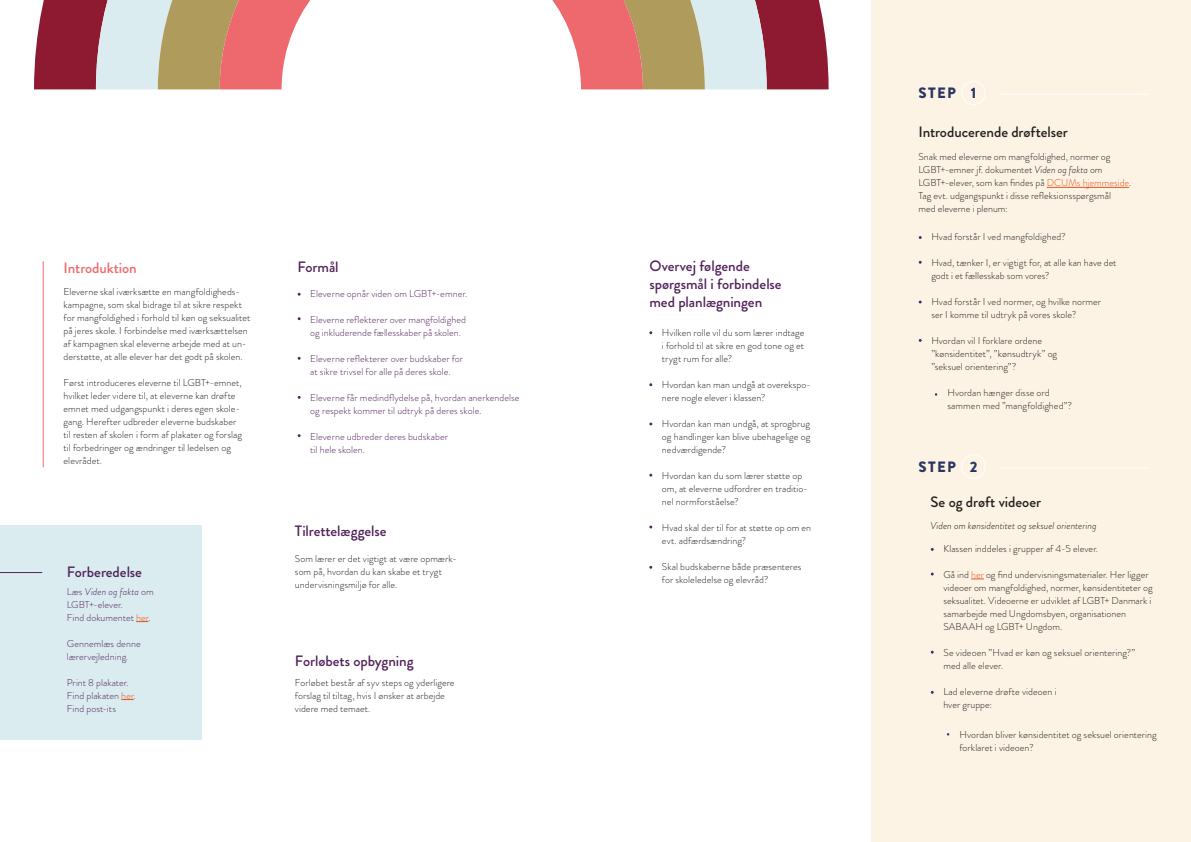
<style>
.page{position:relative;width:1191px;height:842px;background:#fff}
.page>*{position:absolute;margin:0;border:0;box-sizing:border-box;transform-origin:0 0}
.t1{font:500 15px/18px "Brandon Grotesque";letter-spacing:-.005em;color:#52225b}
.t2{font:500 15px "Brandon Grotesque";letter-spacing:-.005em;color:#23211f}
.t3{font:500 15px "Brandon Grotesque";letter-spacing:-.005em;color:#ed696d}
.t4{font:900 15px "Brandon Grotesque";letter-spacing:.1em;color:#2b3763}
.t5{font:300 10px/13px "Brandon Grotesque";color:#23211f}
.t6{font:300 10px/13px "Brandon Grotesque";letter-spacing:.005em;color:#52225b}
.t7{font:italic 300 10px "Brandon Grotesque";letter-spacing:.005em;color:#23211f}
.s1{font-style:italic}
.s2{color:#e9511d}
</style>
<div class="page">
<div style="left:872px;top:0;width:319px;height:842px;background:#fcf3e4"></div>
<hr style="left:43px;top:261px;width:1px;height:206px;background:#ed696d">
<div style="left:0;top:526px;width:202px;height:214px;background:#daecf0"></div>
<div style="left:34px;top:0;width:794px;height:89px;background:#8e1a32"></div>
<div style="left:96px;top:0;width:670px;height:89px;background:#daecf0"></div>
<svg style="left:158px;top:0;width:547px;height:89px;background:#b2a167"></svg>
<svg style="left:220px;top:0;width:423px;height:89px"></svg>
<div style="left:961px;top:81px;width:24px;height:24px;border:1px solid #fff;border-radius:50%"></div>
<div style="left:961px;top:455px;width:24px;height:24px;border:1px solid #fff;border-radius:50%"></div>
<hr style="left:999px;top:94px;width:148px;height:1px;background:#fff">
<hr style="left:999px;top:467px;width:148px;height:1px;background:#fff">
<hr style="left:1046px;top:187px;width:83px;height:1px;background:#e9511d">
<svg style="left:971px;top:579px;width:13px;height:1px"></svg>
<hr style="left:0;top:572px;width:42px;height:1px;background:#52225b">
<svg style="left:136px;top:621px;width:12px;height:1px"></svg>
<svg style="left:121px;top:699px;width:13px;height:1px"></svg>
<h1 class="t3" style="left:64px;top:257px;width:75px">Introduktion</h1>
<p class="t5" style="left:64px;top:285px;width:188px">Eleverne skal iværksætte en mangfoldigheds&shy;kampagne, som skal bidrage til at sikre respekt for mangfoldighed i forhold til køn og seksualitet på jeres skole. I forbindelse med iværksættelsen af kampagnen skal eleverne arbejde med at un&shy;derstøtte, at alle elever har det godt på skolen.</p>
<p class="t5" style="left:64px;top:376px;width:180px">Først introduceres eleverne til LGBT+-emnet, hvilket leder videre til, at eleverne kan drøfte emnet med udgangspunkt i deres egen skole&shy;gang. Herefter udbreder eleverne budskaber til resten af skolen i form af plakater og forslag til forbedringer og ændringer til ledelsen og elevrådet.</p>
<h1 class="t1" style="left:67px;top:563px;width:77px">Forberedelse</h1>
<p class="t6" style="left:67px;top:585px;width:89px">Læs <span class="s1">Viden og fakta</span> om<br>LGBT+-elever.<br>Find dokumentet <span class="s2">her</span>.</p>
<p class="t6" style="left:67px;top:637px;width:75px">Gennemlæs denne lærervejledning.</p>
<p class="t6" style="left:67px;top:676px;width:71px">Print 8 plakater.<br>Find plakaten <span class="s2">her</span>.<br>Find post-its</p>
<h1 class="t1" style="left:297px;top:258px;width:43px">Formål</h1>
<p class="t6" style="left:310px;top:287px;width:158px">Eleverne opnår viden om LGBT+-emner.</p>
<p class="t6" style="left:310px;top:313px;width:157px">Eleverne reflekterer over mangfoldighed og inkluderende fællesskaber på skolen.</p>
<p class="t6" style="left:310px;top:352px;width:154px">Eleverne reflekterer over budskaber for at sikre trivsel for alle på deres skole.</p>
<p class="t6" style="left:310px;top:391px;width:211px">Eleverne får medindflydelse på, hvordan anerkendelse og respekt kommer til udtryk på deres skole.</p>
<p class="t6" style="left:310px;top:430px;width:139px">Eleverne udbreder deres budskaber til hele skolen.</p>
<h1 class="t1" style="left:295px;top:522px;width:93px">Tilrettelæggelse</h1>
<p class="t5" style="left:295px;top:552px;width:163px">Som lærer er det vigtigt at være opmærk&shy;som på, hvordan du kan skabe et trygt undervisningsmiljø for alle.</p>
<h1 class="t1" style="left:295px;top:652px;width:120px">Forløbets opbygning</h1>
<p class="t5" style="left:295px;top:676px;width:161px">Forløbet består af syv steps og yderligere forslag til tiltag, hvis I ønsker at arbejde videre med temaet.</p>
<h1 class="t1" style="left:649px;top:257px;width:134px">Overvej følgende spørgsmål i forbindelse med planlægningen</h1>
<p class="t5" style="left:662px;top:326px;width:144px;text-align:justify">Hvilken rolle vil du som lærer indtage i forhold til at sikre en god tone og et trygt rum for alle?</p>
<p class="t5" style="left:662px;top:378px;width:150px">Hvordan kan man undgå at overekspo&shy;nere nogle elever i klassen?</p>
<p class="t5" style="left:662px;top:417px;width:150px;text-align:justify">Hvordan kan man undgå, at sprogbrug og handlinger kan blive ubehagelige og nedværdigende?</p>
<p class="t5" style="left:662px;top:469px;width:148px">Hvordan kan du som lærer støtte op om, at eleverne udfordrer en traditio&shy;nel normforståelse?</p>
<p class="t5" style="left:662px;top:521px;width:151px">Hvad skal der til for at støtte op om en evt. adfærdsændring?</p>
<p class="t5" style="left:662px;top:560px;width:141px">Skal budskaberne både præsenteres for skoleledelse og elevråd?</p>
<h1 class="t4" style="left:918px;top:82px;width:39px">STEP</h1>
<h1 class="t4" style="left:970px;top:82px;width:7px">1</h1>
<h1 class="t2" style="left:918px;top:121px;width:151px">Introducerende drøftelser</h1>
<p class="t5" style="left:918px;top:150px;width:214px">Snak med eleverne om mangfoldighed, normer og LGBT+-emner jf. dokumentet <span class="s1">Viden og fakta</span> om LGBT+-elever, som kan findes på <span class="s2">DCUMs hjemmeside</span>.<br>Tag evt. udgangspunkt i disse refleksionsspørgsmål<br>med eleverne i plenum:</p>
<p class="t5" style="left:931px;top:230px;width:136px">Hvad forstår I ved mangfoldighed?</p>
<p class="t5" style="left:931px;top:256px;width:187px">Hvad, tænker I, er vigtigt for, at alle kan have det godt i et fællesskab som vores?</p>
<p class="t5" style="left:931px;top:295px;width:171px">Hvad forstår I ved normer, og hvilke normer ser I komme til udtryk på vores skole?</p>
<p class="t5" style="left:931px;top:334px;width:127px">Hvordan vil I forklare ordene ”kønsidentitet”, ”kønsudtryk” og ”seksuel orientering”?</p>
<p class="t5" style="left:947px;top:386px;width:126px">Hvordan hænger disse ord sammen med ”mangfoldighed”?</p>
<h1 class="t4" style="left:918px;top:456px;width:39px">STEP</h1>
<h1 class="t4" style="left:969px;top:456px;width:9px">2</h1>
<h1 class="t2" style="left:930px;top:491px;width:112px">Se og drøft videoer</h1>
<p class="t5" style="left:943px;top:542px;width:156px">Klassen inddeles i grupper af 4-5 elever.</p>
<p class="t5" style="left:943px;top:568px;width:211px">Gå ind <span class="s2">her</span> og find undervisningsmaterialer. Her ligger videoer om mangfoldighed, normer, kønsidentiteter og seksualitet. Videoerne er udviklet af LGBT+ Danmark i samarbejde med Ungdomsbyen, organisationen SABAAH og LGBT+ Ungdom.</p>
<p class="t5" style="left:943px;top:646px;width:193px">Se videoen ”Hvad er køn og seksuel orientering?” med alle elever.</p>
<p class="t5" style="left:943px;top:685px;width:115px">Lad eleverne drøfte videoen i hver gruppe:</p>
<p class="t7" style="left:930px;top:519px;width:168px">Viden om kønsidentitet og seksuel orientering</p>
<p class="t5" style="left:959px;top:728px;width:199px">Hvordan bliver kønsidentitet og seksuel orientering forklaret i videoen?</p>
</div>
